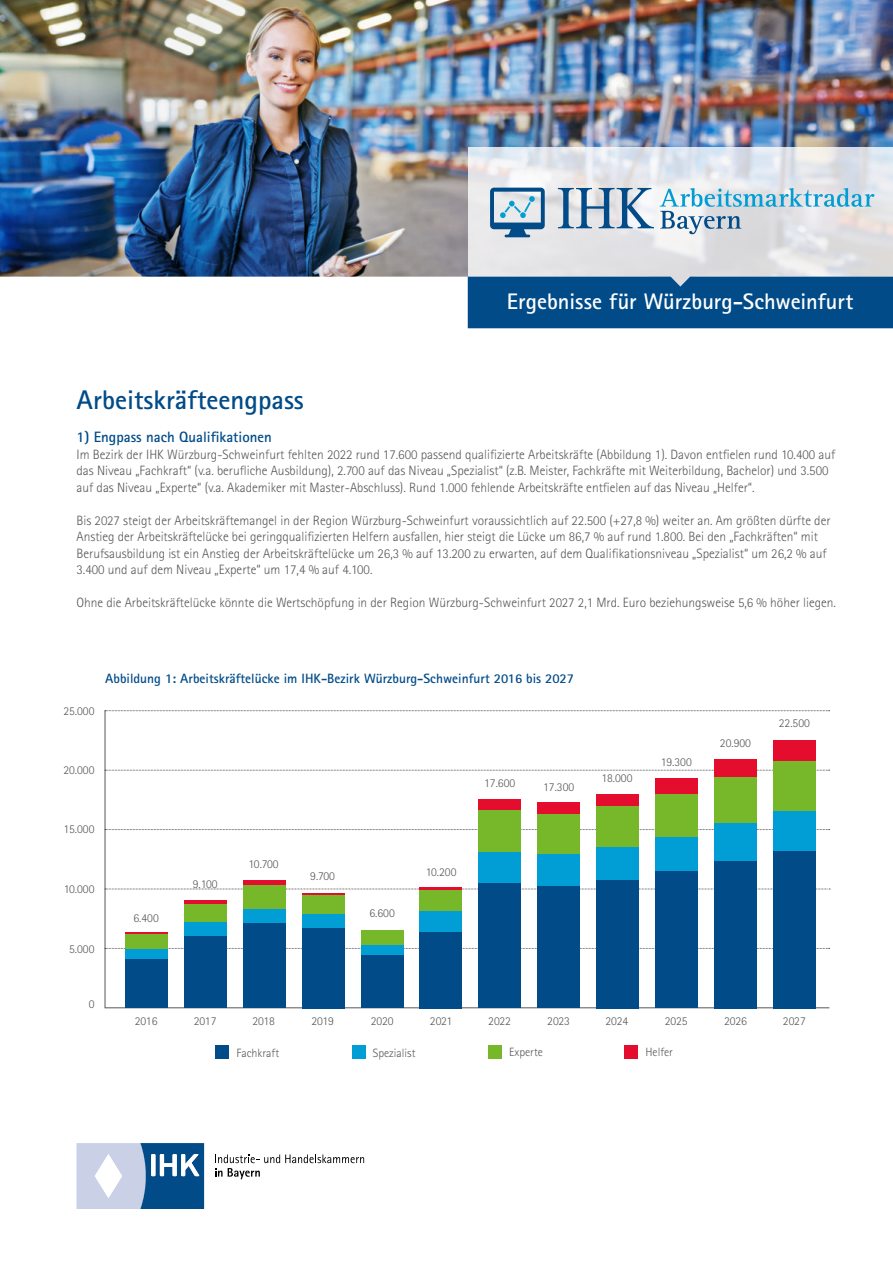
<style>
.page{position:relative;width:893px;height:1263px;background:#fff}
.page>*{position:absolute;margin:0;border:0;box-sizing:border-box;transform-origin:0 0}
.t1{font:700 27px "Rotis Sans Serif Std";color:#004b88}
.t2{font:700 22.5px "Rotis Sans Serif Std";color:#fff}
.t3{font:700 15px "Rotis Sans Serif Std";color:#004b88}
.t4{font:300 13.5px/16.5px "Rotis Sans Serif Std";color:#575756}
.t5{font:700 13.5px "Rotis Sans Serif Std";color:#004b88}
.t6{font:300 12px "Rotis Sans Serif Std";color:#575756}
</style>
<div class="page">
<svg style="left:106px;top:770px;width:724px;height:1px"></svg>
<svg style="left:106px;top:829px;width:724px;height:1px"></svg>
<svg style="left:106px;top:948px;width:724px;height:1px"></svg>
<svg style="left:106px;top:889px;width:724px;height:1px"></svg>
<hr style="left:105px;top:1007px;width:724px;height:1px;background:#575756">
<hr style="left:125px;top:932px;width:43px;height:2px;background:#e40d2e">
<div style="left:125px;top:934px;width:43px;height:15px;background:#76b82a"></div>
<div style="left:125px;top:949px;width:43px;height:10px;background:#009ed4"></div>
<div style="left:125px;top:959px;width:43px;height:49px;background:#004b88"></div>
<hr style="left:184px;top:900px;width:43px;height:4px;background:#e40d2e">
<div style="left:184px;top:904px;width:43px;height:18px;background:#76b82a"></div>
<div style="left:184px;top:922px;width:43px;height:15px;background:#009ed4"></div>
<div style="left:184px;top:937px;width:43px;height:71px;background:#004b88"></div>
<hr style="left:243px;top:881px;width:42px;height:4px;background:#e40d2e">
<div style="left:243px;top:885px;width:42px;height:24px;background:#76b82a"></div>
<div style="left:243px;top:909px;width:42px;height:14px;background:#009ed4"></div>
<div style="left:243px;top:923px;width:42px;height:85px;background:#004b88"></div>
<hr style="left:302px;top:893px;width:42px;height:2px;background:#e40d2e">
<div style="left:302px;top:895px;width:42px;height:19px;background:#76b82a"></div>
<div style="left:302px;top:914px;width:42px;height:14px;background:#009ed4"></div>
<div style="left:302px;top:928px;width:42px;height:80px;background:#004b88"></div>
<div style="left:361px;top:930px;width:42px;height:15px;background:#76b82a"></div>
<div style="left:361px;top:945px;width:42px;height:10px;background:#009ed4"></div>
<div style="left:361px;top:955px;width:42px;height:53px;background:#004b88"></div>
<hr style="left:420px;top:887px;width:42px;height:3px;background:#e40d2e">
<div style="left:420px;top:890px;width:42px;height:22px;background:#76b82a"></div>
<div style="left:420px;top:912px;width:42px;height:20px;background:#009ed4"></div>
<div style="left:420px;top:932px;width:42px;height:76px;background:#004b88"></div>
<div style="left:479px;top:799px;width:42px;height:11px;background:#e40d2e"></div>
<div style="left:479px;top:810px;width:42px;height:42px;background:#76b82a"></div>
<div style="left:479px;top:852px;width:42px;height:32px;background:#009ed4"></div>
<div style="left:479px;top:884px;width:42px;height:124px;background:#004b88"></div>
<div style="left:537px;top:802px;width:43px;height:12px;background:#e40d2e"></div>
<div style="left:537px;top:814px;width:43px;height:40px;background:#76b82a"></div>
<div style="left:537px;top:854px;width:43px;height:32px;background:#009ed4"></div>
<div style="left:537px;top:886px;width:43px;height:122px;background:#004b88"></div>
<div style="left:596px;top:793px;width:43px;height:13px;background:#e40d2e"></div>
<div style="left:596px;top:806px;width:43px;height:41px;background:#76b82a"></div>
<div style="left:596px;top:847px;width:43px;height:33px;background:#009ed4"></div>
<div style="left:596px;top:880px;width:43px;height:128px;background:#004b88"></div>
<div style="left:655px;top:778px;width:43px;height:16px;background:#e40d2e"></div>
<div style="left:655px;top:794px;width:43px;height:42px;background:#76b82a"></div>
<div style="left:655px;top:836px;width:43px;height:35px;background:#009ed4"></div>
<div style="left:655px;top:871px;width:43px;height:137px;background:#004b88"></div>
<div style="left:714px;top:759px;width:42px;height:19px;background:#e40d2e"></div>
<div style="left:714px;top:778px;width:42px;height:46px;background:#76b82a"></div>
<div style="left:714px;top:824px;width:42px;height:37px;background:#009ed4"></div>
<div style="left:714px;top:861px;width:42px;height:147px;background:#004b88"></div>
<div style="left:773px;top:740px;width:42px;height:22px;background:#e40d2e"></div>
<div style="left:773px;top:762px;width:42px;height:49px;background:#76b82a"></div>
<div style="left:773px;top:811px;width:42px;height:40px;background:#009ed4"></div>
<div style="left:773px;top:851px;width:42px;height:157px;background:#004b88"></div>
<svg style="left:106px;top:710px;width:724px;height:1px"></svg>
<img style="left:0;top:0;width:893px;height:301px">
<hr style="left:105px;top:710px;width:1px;height:298px;background:#575756">
<div style="left:215px;top:1045px;width:14px;height:14px;background:#004b88"></div>
<div style="left:488px;top:1045px;width:14px;height:14px;background:#76b82a"></div>
<div style="left:624px;top:1045px;width:14px;height:14px;background:#e40d2e"></div>
<div style="left:352px;top:1045px;width:13px;height:14px;background:#009ed4"></div>
<svg style="left:468px;top:148px;width:425px;height:129px;background:#e2e3e7"></svg>
<div style="left:468px;top:277px;width:425px;height:51px;background:#004b88"></div>
<svg style="left:490px;top:188px;width:55px;height:49px;background:#8badc6"></svg>
<svg style="left:660px;top:188px;width:214px;height:46px;background:#bfd4df"></svg>
<svg style="left:558px;top:188px;width:96px;height:40px"></svg>
<svg style="left:215px;top:1154px;width:149px;height:25px"></svg>
<svg style="left:77px;top:1143px;width:127px;height:66px;background:#7fa1c3"></svg>
<h2 class="t2" style="left:507px;top:287px;width:348px">Ergebnisse für Würzburg-Schweinfurt</h2>
<h1 class="t1" style="left:77px;top:383px;width:229px">Arbeitskräfteengpass</h1>
<p class="t3" style="left:77px;top:427px;width:197px">1) Engpass nach Qualifikationen</p>
<p class="t4" style="left:77px;top:446px;width:760px">Im Bezirk der IHK Würzburg-Schweinfurt fehlten 2022 rund 17.600 passend qualifizierte Arbeitskräfte (Abbildung 1). Davon entfielen rund 10.400 auf das Niveau „Fachkraft“ (v.a. berufliche Ausbildung), 2.700 auf das Niveau „Spezialist“ (z.B. Meister, Fachkräfte mit Weiterbildung, Bachelor) und 3.500 auf das Niveau „Experte“ (v.a. Akademiker mit Master-Abschluss). Rund 1.000 fehlende Arbeitskräfte entfielen auf das Niveau „Helfer“.</p>
<p class="t4" style="left:77px;top:512px;width:756px">Bis 2027 steigt der Arbeitskräftemangel in der Region Würzburg-Schweinfurt voraussichtlich auf 22.500 (+27,8 %) weiter an. Am größten dürfte der Anstieg der Arbeitskräftelücke bei geringqualifizierten Helfern ausfallen, hier steigt die Lücke um 86,7 % auf rund 1.800. Bei den „Fachkräften“ mit Berufsausbildung ist ein Anstieg der Arbeitskräftelücke um 26,3 % auf 13.200 zu erwarten, auf dem Qualifikationsniveau „Spezialist“ um 26,2 % auf 3.400 und auf dem Niveau „Experte“ um 17,4 % auf 4.100.</p>
<p class="t4" style="left:77px;top:594px;width:761px">Ohne die Arbeitskräftelücke könnte die Wertschöpfung in der Region Würzburg-Schweinfurt 2027 2,1 Mrd. Euro beziehungsweise 5,6 % höher liegen.</p>
<p class="t6" style="left:63px;top:704px;width:33px">25.000</p>
<p class="t5" style="left:105px;top:669px;width:470px">Abbildung 1: Arbeitskräftelücke im IHK-Bezirk Würzburg-Schweinfurt 2016 bis 2027</p>
<p class="t6" style="left:63px;top:763px;width:33px">20.000</p>
<p class="t6" style="left:63px;top:822px;width:33px">15.000</p>
<p class="t6" style="left:64px;top:882px;width:32px">10.000</p>
<p class="t6" style="left:69px;top:942px;width:27px">5.000</p>
<p class="t6" style="left:134px;top:911px;width:27px">6.400</p>
<p class="t6" style="left:193px;top:877px;width:26px">9.100</p>
<p class="t6" style="left:249px;top:857px;width:32px">10.700</p>
<p class="t6" style="left:310px;top:869px;width:26px">9.700</p>
<p class="t6" style="left:370px;top:906px;width:27px">6.600</p>
<p class="t6" style="left:484px;top:776px;width:33px">17.600</p>
<p class="t6" style="left:543px;top:780px;width:33px">17.300</p>
<p class="t6" style="left:426px;top:865px;width:32px">10.200</p>
<p class="t6" style="left:601px;top:771px;width:33px">18.000</p>
<p class="t6" style="left:661px;top:755px;width:33px">19.300</p>
<p class="t6" style="left:720px;top:736px;width:33px">20.900</p>
<p class="t6" style="left:779px;top:716px;width:33px">22.500</p>
<p class="t6" style="left:89px;top:997px;width:7px">0</p>
<p class="t6" style="left:135px;top:1014px;width:24px">2016</p>
<p class="t6" style="left:783px;top:1014px;width:24px">2027</p>
<p class="t6" style="left:194px;top:1014px;width:24px">2017</p>
<p class="t6" style="left:252px;top:1014px;width:24px">2018</p>
<p class="t6" style="left:605px;top:1014px;width:24px">2024</p>
<p class="t6" style="left:311px;top:1014px;width:24px">2019</p>
<p class="t6" style="left:665px;top:1014px;width:24px">2025</p>
<p class="t6" style="left:371px;top:1014px;width:24px">2020</p>
<p class="t6" style="left:430px;top:1014px;width:24px">2021</p>
<p class="t6" style="left:488px;top:1014px;width:24px">2022</p>
<p class="t6" style="left:547px;top:1014px;width:24px">2023</p>
<p class="t6" style="left:724px;top:1014px;width:24px">2026</p>
<p class="t6" style="left:236px;top:1046px;width:44px">Fachkraft</p>
<p class="t6" style="left:373px;top:1046px;width:44px">Spezialist</p>
<p class="t6" style="left:509px;top:1045px;width:35px">Experte</p>
<p class="t6" style="left:645px;top:1045px;width:29px">Helfer</p>
</div>
